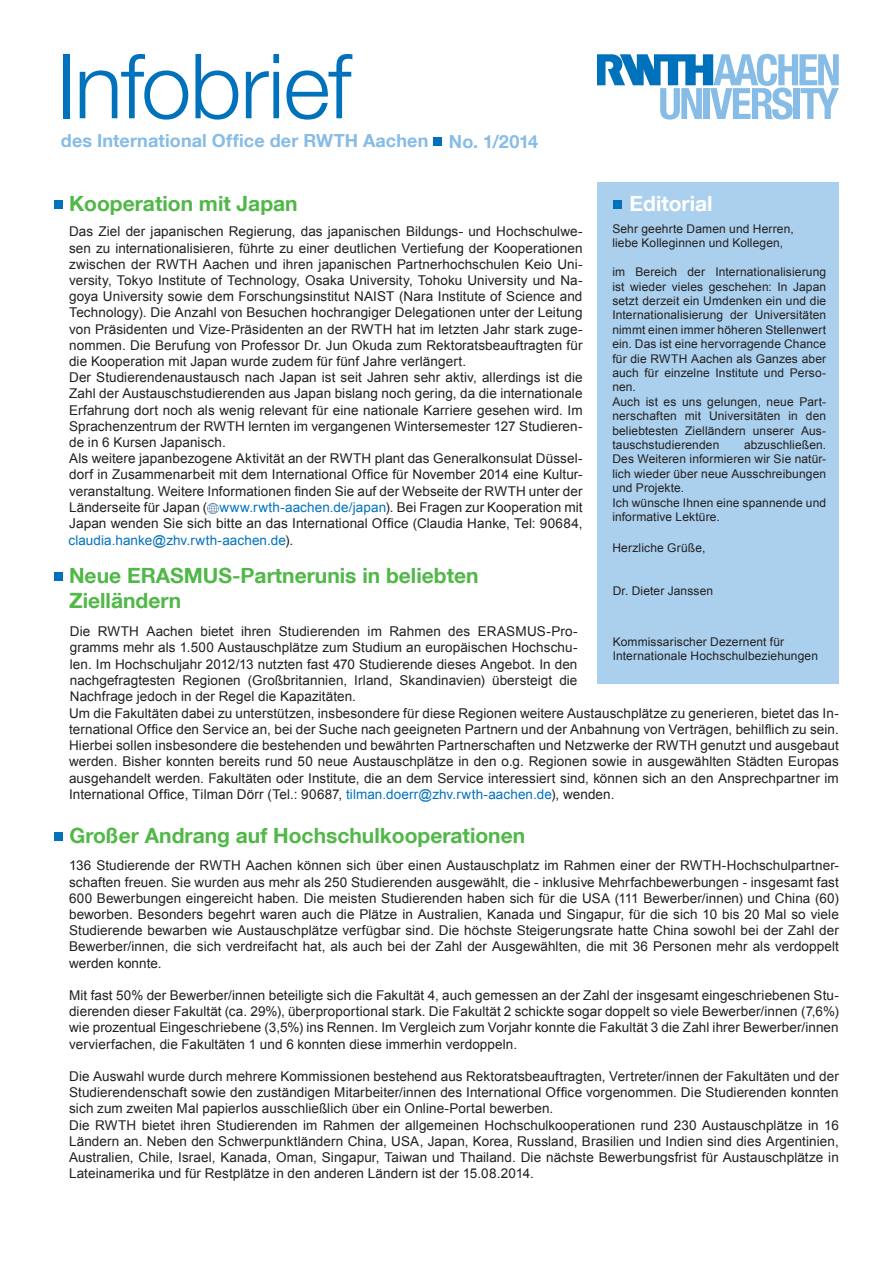
<style>
.page{position:relative;width:893px;height:1263px;background:#fff}
.page>*{position:absolute;margin:0;border:0;box-sizing:border-box;transform-origin:0 0}
.t1{font:300 90px "Helvetica Neue LT Com";letter-spacing:-.015em;color:#0072bc}
.t2{font:700 21px "Helvetica Neue LT Com";color:#51b848}
.t3{font:700 21px "Helvetica Neue LT Com";color:#fff}
.t4{font:700 18px "Helvetica Neue LT Com";letter-spacing:.01em;color:#86bce6}
.t5{font:13.5px/16.2px "Arial";letter-spacing:.005em;color:#231f20;text-align:justify}
.t6{font:13.5px "Arial";letter-spacing:.005em;color:#0072bc}
.t7{font:12px/14.4px "Arial";letter-spacing:.01em;color:#231f20;text-align:justify}
.s1{color:#0072bc}
.s2{font-size:13.65px}
.s3{color:#231f20}
</style>
<div class="page">
<div style="left:597px;top:183px;width:242px;height:501px;background:#aad0ed"></div>
<div style="left:434px;top:137px;width:8px;height:9px;background:#0072bc"></div>
<div style="left:54px;top:200px;width:9px;height:8px;background:#0072bc"></div>
<div style="left:54px;top:572px;width:9px;height:8px;background:#0072bc"></div>
<div style="left:54px;top:832px;width:9px;height:8px;background:#0072bc"></div>
<div style="left:613px;top:200px;width:9px;height:8px;background:#0072bc"></div>
<svg style="left:208px;top:503px;width:10px;height:11px"></svg>
<svg style="left:598px;top:54px;width:241px;height:66px"></svg>
<p class="t1" style="left:56px;top:31px;width:297px">Infobrief</p>
<p class="t4" style="left:61px;top:129px;width:369px">des International Office der RWTH Aachen</p>
<p class="t4" style="left:449px;top:130px;width:91px">No. 1/2014</p>
<p class="t2" style="left:69px;top:191px;width:230px">Kooperation mit Japan</p>
<p class="t5" style="left:69px;top:224px;width:515px">Das Ziel der japanischen Regierung, das japanischen Bildungs- und Hochschulwe&shy;sen zu internationalisieren, führte zu einer deutlichen Vertiefung der Kooperationen zwischen der RWTH Aachen und ihren japanischen Partnerhochschulen Keio Uni&shy;versity, Tokyo Institute of Technology, Osaka University, Tohoku University und Na&shy;goya University sowie dem Forschungsinstitut NAIST (Nara Institute of Science and Technology). Die Anzahl von Besuchen hochrangiger Delegationen unter der Leitung von Präsidenten und Vize-Präsidenten an der RWTH hat im letzten Jahr stark zuge&shy;nommen. Die Berufung von Professor Dr. Jun Okuda zum Rektoratsbeauftragten für die Kooperation mit Japan wurde zudem für fünf Jahre verlängert.</p>
<p class="t5" style="left:69px;top:369px;width:515px">Der Studierendenaustausch nach Japan ist seit Jahren sehr aktiv, allerdings ist die Zahl der Austauschstudierenden aus Japan bislang noch gering, da die internationale Erfahrung dort noch als wenig relevant für eine nationale Karriere gesehen wird. Im Sprachenzentrum der RWTH lernten im vergangenen Wintersemester 127 Studieren&shy;de in 6 Kursen Japanisch.</p>
<p class="t5" style="left:69px;top:450px;width:515px">Als weitere japanbezogene Aktivität an der RWTH plant das Generalkonsulat Düssel&shy;dorf in Zusammenarbeit mit dem International Office für November 2014 eine Kultur&shy;veranstaltung. Weitere Informationen finden Sie auf der Webseite der RWTH unter der Länderseite für Japan ( <span class="s1">www.rwth-aachen.de/japan</span>). Bei Fragen zur Koopera<span class="s2">tion mit Japan wenden Sie sich bitte an das Inter</span>national Office (Claudia Hanke, Tel: 90684,</p>
<p class="t6" style="left:68px;top:531px;width:227px">claudia.hanke@zhv.rwth-aachen.de<span class="s3">).</span></p>
<p class="t2" style="left:69px;top:562px;width:411px">Neue ERASMUS-Partnerunis in beliebten</p>
<p class="t2" style="left:69px;top:587px;width:114px">Zielländern</p>
<p class="t5" style="left:70px;top:623px;width:509px">Die RWTH Aachen bietet ihren Studierenden im Rahmen des ERASMUS-Pro&shy;gramms mehr als 1.500 Austauschplätze zum Studium an europäischen Hochschu&shy;len. Im Hochschuljahr 2012/13 nutzten fast 470 Studierende dieses Angebot. In den nachgefragtesten Regionen (Großbritannien, Irland, Skandinavien) übersteigt die Nachfrage jedoch in der Regel die Kapazitäten.</p>
<p class="t3" style="left:630px;top:190px;width:85px">Editorial</p>
<p class="t7" style="left:612px;top:222px;width:183px">Sehr geehrte Damen und Herren,</p>
<p class="t7" style="left:612px;top:236px;width:172px">liebe Kolleginnen und Kollegen,</p>
<p class="t7" style="left:612px;top:265px;width:215px">im Bereich der Internationalisierung ist wieder vieles geschehen: In Japan setzt derzeit ein Umdenken ein und die Internationalisierung der Universitäten nimmt einen immer höheren Stellenwert ein. Das ist eine hervorragende Chance für die RWTH Aachen als Ganzes aber auch für einzelne Institute und Perso&shy;nen.</p>
<p class="t7" style="left:612px;top:395px;width:215px">Auch ist es uns gelungen, neue Part&shy;nerschaften mit Universitäten in den beliebtesten Zielländern unserer Aus&shy;tauschstudierenden</p>
<p class="t7" style="left:612px;top:438px;width:215px;text-indent:132px">abzuschließen.<br>Des Weiteren informieren wir Sie natür&shy;lich wieder über neue Ausschreibungen und Projekte.</p>
<p class="t7" style="left:612px;top:495px;width:215px">Ich wünsche Ihnen eine spannende und informative Lektüre.</p>
<p class="t7" style="left:612px;top:540px;width:95px">Herzliche Grüße,</p>
<p class="t7" style="left:613px;top:584px;width:102px">Dr. Dieter Janssen</p>
<p class="t7" style="left:613px;top:634px;width:173px">Kommissarischer Dezernent für</p>
<p class="t7" style="left:613px;top:649px;width:207px">Internationale Hochschulbeziehungen</p>
<p class="t5" style="left:69px;top:705px;width:771px">Um die Fakultäten dabei zu unterstützen, insbesondere für diese Regionen weitere Austauschplätze zu generieren, bietet das In&shy;ternational Office den Service an, bei der Suche nach geeigneten Partnern und der Anbahnung von Verträgen, behilflich zu sein.<br>Hierbei sollen insbesondere die bestehenden und bewährten Partnerschaften und Netzwerke der RWTH genutzt und ausgebaut werden. Bisher konnten bereits rund 50 neue Austauschplätze in den o.g. Regionen sowie in ausgewählten Städten Europas ausgehandelt werden. Fakultäten oder Institute, die an dem Service interessiert sind, können sich an den Ansprechpartner im International Office, Tilman Dörr (Tel.: 90687, <span class="s1">tilman.doerr@zhv.rwth-aachen.de</span>), wenden.</p>
<p class="t2" style="left:69px;top:822px;width:457px">Großer Andrang auf Hochschulkooperationen</p>
<p class="t5" style="left:69px;top:858px;width:771px">136 Studierende der RWTH Aachen können sich über einen Austauschplatz im Rahmen einer der RWTH-Hochschulpartner&shy;schaften freuen. Sie wurden aus mehr als 250 Studierenden ausgewählt, die - inklusive Mehrfachbewerbungen - insgesamt fast 600 Bewerbungen eingereicht haben. Die meisten Studierenden haben sich für die USA (111 Bewerber/innen) und China (60) beworben. Besonders begehrt waren auch die Plätze in Australien, Kanada und Singapur, für die sich 10 bis 20 Mal so viele Studierende bewarben wie Austauschplätze verfügbar sind. Die höchste Steigerungsrate hatte China sowohl bei der Zahl der Bewerber/innen, die sich verdreifacht hat, als auch bei der Zahl der Ausgewählten, die mit 36 Personen mehr als verdoppelt werden konnte.</p>
<p class="t5" style="left:69px;top:987px;width:771px">Mit fast 50% der Bewerber/innen beteiligte sich die Fakultät 4, auch gemessen an der Zahl der insgesamt eingeschriebenen Stu&shy;dierenden dieser Fakultät (ca. 29%), überproportional stark. Die Fakultät 2 schickte sogar doppelt so viele Bewerber/innen (7,6%) wie prozentual Eingeschriebene (3,5%) ins Rennen. Im Vergleich zum Vorjahr konnte die Fakultät 3 die Zahl ihrer Bewerber/innen vervierfachen, die Fakultäten 1 und 6 konnten diese immerhin verdoppeln.</p>
<p class="t5" style="left:69px;top:1068px;width:771px">Die Auswahl wurde durch mehrere Kommissionen bestehend aus Rektoratsbeauftragten, Vertreter/innen der Fakultäten und der Studierendenschaft sowie den zuständigen Mitarbeiter/innen des International Office vorgenommen. Die Studierenden konnten sich zum zweiten Mal papierlos ausschließlich über ein Online-Portal bewerben.</p>
<p class="t5" style="left:69px;top:1117px;width:771px">Die RWTH bietet ihren Studierenden im Rahmen der allgemeinen Hochschulkooperationen rund 230 Austauschplätze in 16<br>Ländern an. Neben den Schwerpunktländern China, USA, Japan, Korea, Russland, Brasilien und Indien sind dies Argentinien, Australien, Chile, Israel, Kanada, Oman, Singapur, Taiwan und Thailand. Die nächste Bewerbungsfrist für Austauschplätze in Lateinamerika und für Restplätze in den anderen Ländern ist der 15.08.2014.</p>
</div>
